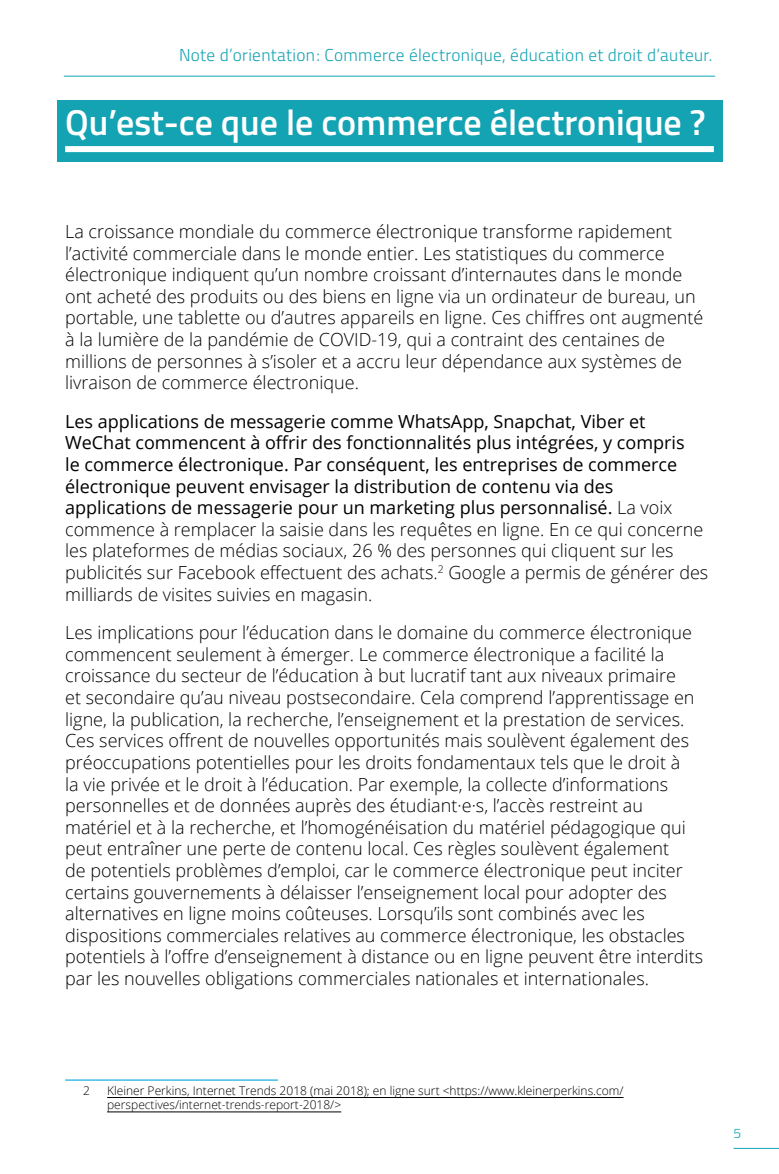
<style>
.page{position:relative;width:779px;height:1174px;background:#fff}
.page>*{position:absolute;margin:0;border:0;box-sizing:border-box;transform-origin:0 0}
.Chapter_title{font:600 36px "Titillium";color:#fff}
.t1{font:300 18px/21.6px "Open Sans";color:#000}
.t2{font:18px/21.6px "Open Sans";color:#000}
.t3{font:300 17.25px "Titillium";letter-spacing:.02em;color:#14a3b3}
.t4{font:300 13.8px "Titillium";color:#14a3b3}
.Footnote{font:300 12px/14.4px "Open Sans";color:#000}
.s1{font-weight:300}
</style>
<div class="page">
<hr style="left:733px;top:1148px;width:45px;height:1px;background:#14a3b3">
<hr style="left:64px;top:76px;width:650px;height:1px;background:#14a3b3">
<div style="left:57px;top:100px;width:665px;height:61px;background:#14a3b3"></div>
<div style="left:65px;top:146px;width:648px;height:6px;background:#fff"></div>
<hr style="left:65px;top:1079px;width:213px;height:1px;background:#42bde7">
<hr style="left:107px;top:1097px;width:516px;height:1px;background:#000">
<hr style="left:107px;top:1111px;width:234px;height:1px;background:#000">
<p class="t3" style="left:179px;top:42px;width:534px">Note d’orientation: Commerce électronique, éducation et droit d’auteur.</p>
<p class="Chapter_title" style="left:65px;top:96px;width:641px">Qu’est-ce que le commerce électronique ?</p>
<p class="t1" style="left:65px;top:220px;width:639px">La croissance mondiale du commerce électronique transforme rapidement l’activité commerciale dans le monde entier. Les statistiques du commerce électronique indiquent qu’un nombre croissant d’internautes dans le monde ont acheté des produits ou des biens en ligne via un ordinateur de bureau, un portable, une tablette ou d’autres appareils en ligne. Ces chiffres ont augmenté à la lumière de la pandémie de COVID-19, qui a contraint des centaines de millions de personnes à s’isoler et a accru leur dépendance aux systèmes de livraison de commerce électronique.</p>
<p class="t2" style="left:65px;top:410px;width:644px">Les applications de messagerie comme WhatsApp, Snapchat, Viber et WeChat commencent à offrir des fonctionnalités plus intégrées, y compris<br>le commerce électronique. Par conséquent, les entreprises de commerce électronique peuvent envisager la distribution de contenu via des applications de messagerie pour un marketing plus personnalisé. <span class="s1">La voix commence à remplacer la saisie dans les requêtes en ligne. En ce qui concerne les plateformes de médias sociaux, 26 % des personnes qui cliquent sur les publicités sur Facebook effectuent des achats.</span><sup>2</sup> <span class="s1">Google a permis de générer des milliards de visites suivies en magasin.</span></p>
<p class="t1" style="left:65px;top:621px;width:639px">Les implications pour l’éducation dans le domaine du commerce électronique commencent seulement à émerger. Le commerce électronique a facilité la croissance du secteur de l’éducation à but lucratif tant aux niveaux primaire<br>et secondaire qu’au niveau postsecondaire. Cela comprend l’apprentissage en ligne, la publication, la recherche, l’enseignement et la prestation de services.<br>Ces services offrent de nouvelles opportunités mais soulèvent également des préoccupations potentielles pour les droits fondamentaux tels que le droit à<br>la vie privée et le droit à l’éducation. Par exemple, la collecte d’informations personnelles et de données auprès des étudiant·e·s, l’accès restreint au matériel et à la recherche, et l’homogénéisation du matériel pédagogique qui peut entraîner une perte de contenu local. Ces règles soulèvent également<br>de potentiels problèmes d’emploi, car le commerce électronique peut inciter certains gouvernements à délaisser l’enseignement local pour adopter des alternatives en ligne moins coûteuses. Lorsqu’ils sont combinés avec les dispositions commerciales relatives au commerce électronique, les obstacles potentiels à l’offre d’enseignement à distance ou en ligne peuvent être interdits par les nouvelles obligations commerciales nationales et internationales.</p>
<p class="Footnote" style="left:83px;top:1082px;width:8px">2</p>
<p class="Footnote" style="left:107px;top:1082px;width:517px">Kleiner Perkins, Internet Trends 2018 (mai 2018); en ligne surt &lt;https://www.kleinerperkins.com/ perspectives/internet-trends-report-2018/&gt;</p>
<p class="t4" style="left:733px;top:1123px;width:9px">5</p>
</div>
